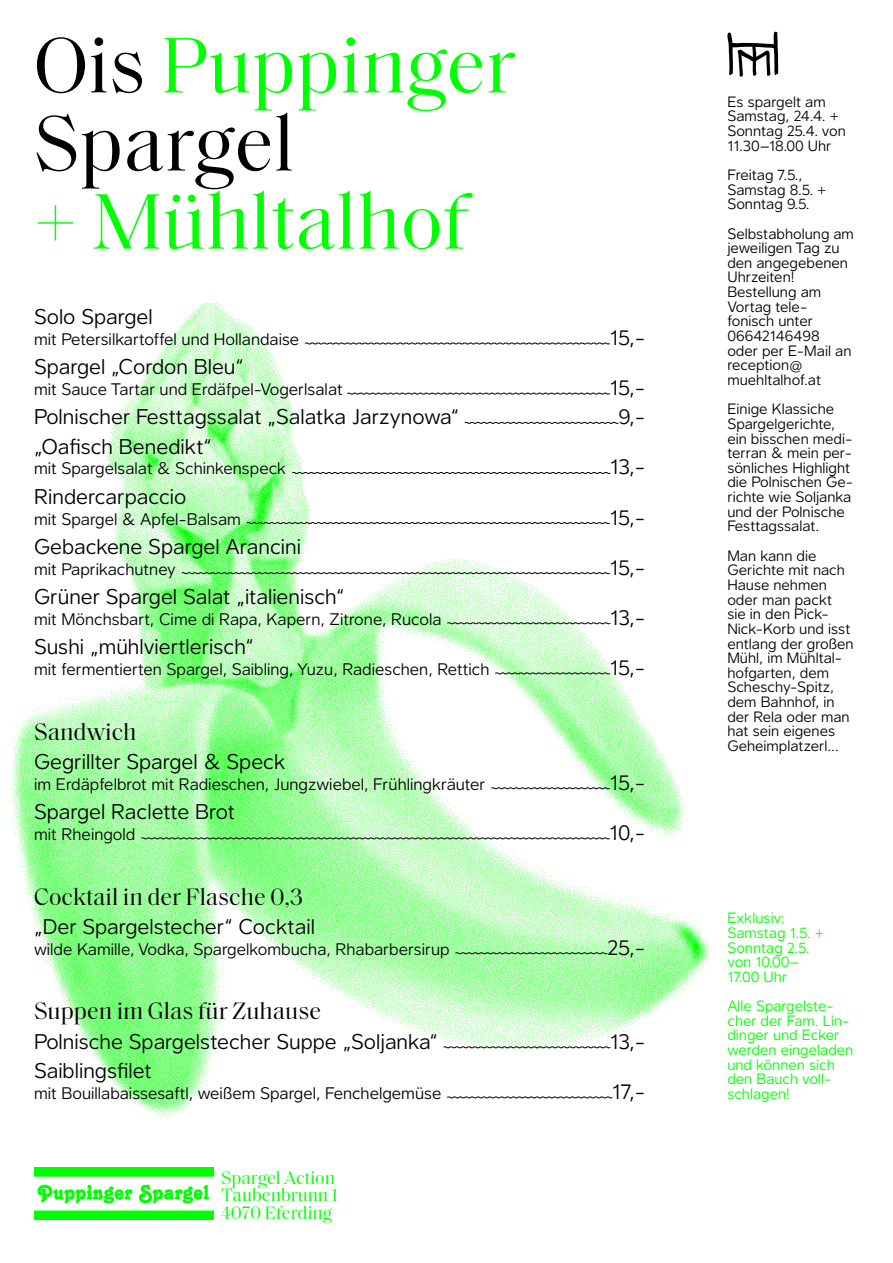
<style>
.page{position:relative;width:893px;height:1263px;background:#fff}
.page>*{position:absolute;margin:0;border:0;box-sizing:border-box;transform-origin:0 0}
.t1{font:79.95px/78.2px "Saol Standard";color:#000}
.t2{font:79.95px "Saol Standard";color:#0f0}
.t3{font:24px "Saol Standard";color:#000}
.t4{font:300 20.85px "Gaba";color:#000}
.t5{font:18.3px/17.9px "Saol Standard";color:#0f0}
.t6{font:300 16.35px "Gaba";color:#000}
.t7{font:300 14.7px/14.7px "Gaba";color:#000}
.t8{font:300 14.7px/14.7px "Gaba";color:#0f0}
.s1{color:#0f0}
</style>
<div class="page">
<img style="left:10px;top:302px;width:699px;height:815px">
<img style="left:34px;top:1167px;width:180px;height:52px">
<svg style="left:305px;top:342px;width:305px;height:3px"></svg>
<svg style="left:347px;top:392px;width:263px;height:3px"></svg>
<svg style="left:464px;top:422px;width:155px;height:2px"></svg>
<svg style="left:292px;top:472px;width:319px;height:2px"></svg>
<svg style="left:246px;top:522px;width:364px;height:2px"></svg>
<svg style="left:181px;top:572px;width:429px;height:2px"></svg>
<svg style="left:447px;top:622px;width:164px;height:2px"></svg>
<svg style="left:495px;top:672px;width:115px;height:3px"></svg>
<svg style="left:491px;top:787px;width:119px;height:2px"></svg>
<svg style="left:141px;top:837px;width:469px;height:3px"></svg>
<svg style="left:455px;top:952px;width:153px;height:2px"></svg>
<svg style="left:443px;top:1046px;width:168px;height:2px"></svg>
<svg style="left:447px;top:1096px;width:166px;height:3px"></svg>
<svg style="left:727px;top:32px;width:51px;height:45px"></svg>
<h1 class="t1" style="left:34px;top:21px;width:483px">Ois <span class="s1">Puppinger<br></span>Spargel</h1>
<h1 class="t2" style="left:34px;top:164px;width:435px">+ Mühltalhof</h1>
<h3 class="t4" style="left:34px;top:300px;width:120px">Solo Spargel</h3>
<p class="t6" style="left:34px;top:326px;width:267px">mit Petersilkartoffel und Hollandaise</p>
<h3 class="t4" style="left:610px;top:321px;width:37px">15,-</h3>
<h3 class="t4" style="left:34px;top:351px;width:211px">Spargel „Cordon Bleu“</h3>
<p class="t6" style="left:34px;top:377px;width:310px">mit Sauce Tartar und Erdäfpel-Vogerlsalat</p>
<h3 class="t4" style="left:610px;top:371px;width:37px">15,-</h3>
<h3 class="t4" style="left:34px;top:401px;width:426px">Polnischer Festtagssalat „Salatka Jarzynowa“</h3>
<h3 class="t4" style="left:618px;top:401px;width:28px">9,-</h3>
<h3 class="t4" style="left:34px;top:430px;width:179px">„Oafisch Benedikt“</h3>
<p class="t6" style="left:34px;top:456px;width:254px">mit Spargelsalat &amp; Schinkenspeck</p>
<h3 class="t4" style="left:610px;top:451px;width:37px">13,-</h3>
<h3 class="t4" style="left:34px;top:480px;width:154px">Rindercarpaccio</h3>
<p class="t6" style="left:34px;top:506px;width:209px">mit Spargel &amp; Apfel-Balsam</p>
<h3 class="t4" style="left:610px;top:501px;width:37px">15,-</h3>
<h3 class="t4" style="left:34px;top:530px;width:269px">Gebackene Spargel Arancini</h3>
<p class="t6" style="left:34px;top:556px;width:143px">mit Paprikachutney</p>
<h3 class="t4" style="left:610px;top:551px;width:37px">15,-</h3>
<h3 class="t4" style="left:34px;top:580px;width:312px">Grüner Spargel Salat „italienisch“</h3>
<p class="t6" style="left:34px;top:606px;width:409px">mit Mönchsbart, Cime di Rapa, Kapern, Zitrone, Rucola</p>
<h3 class="t4" style="left:610px;top:601px;width:37px">13,-</h3>
<h3 class="t4" style="left:34px;top:630px;width:221px">Sushi „mühlviertlerisch“</h3>
<p class="t6" style="left:34px;top:656px;width:457px">mit fermentierten Spargel, Saibling, Yuzu, Radieschen, Rettich</p>
<h3 class="t4" style="left:610px;top:651px;width:37px">15,-</h3>
<h2 class="t3" style="left:34px;top:714px;width:104px">Sandwich</h2>
<h3 class="t4" style="left:34px;top:745px;width:253px">Gegrillter Spargel &amp; Speck</h3>
<p class="t6" style="left:34px;top:771px;width:453px">im Erdäpfelbrot mit Radieschen, Jungzwiebel, Frühlingkräuter</p>
<h3 class="t4" style="left:610px;top:766px;width:37px">15,-</h3>
<h3 class="t4" style="left:34px;top:795px;width:202px">Spargel Raclette Brot</h3>
<p class="t6" style="left:34px;top:821px;width:103px">mit Rheingold</p>
<h3 class="t4" style="left:610px;top:816px;width:37px">10,-</h3>
<h2 class="t3" style="left:34px;top:879px;width:270px">Cocktail in der Flasche 0,3</h2>
<h3 class="t4" style="left:34px;top:910px;width:282px">„Der Spargelstecher“ Cocktail</h3>
<p class="t6" style="left:34px;top:936px;width:417px">wilde Kamille, Vodka, Spargelkombucha, Rhabarbersirup</p>
<h3 class="t4" style="left:607px;top:931px;width:39px">25,-</h3>
<h2 class="t3" style="left:34px;top:994px;width:289px">Suppen im Glas für Zuhause</h2>
<h3 class="t4" style="left:34px;top:1025px;width:405px">Polnische Spargelstecher Suppe „Soljanka“</h3>
<h3 class="t4" style="left:610px;top:1025px;width:37px">13,-</h3>
<h3 class="t4" style="left:34px;top:1054px;width:119px">Saiblingsfilet</h3>
<p class="t6" style="left:34px;top:1080px;width:409px">mit Bouillabaissesaftl, weißem Spargel, Fenchelgemüse</p>
<h3 class="t4" style="left:612px;top:1075px;width:35px">17,-</h3>
<p class="t5" style="left:221px;top:1167px;width:118px">Spargel Action<br>Taubenbrunn 1<br>4070 Eferding</p>
<p class="t7" style="left:727px;top:93px;width:120px">Es spargelt am<br>Samstag, 24.4. +<br>Sonntag 25.4. von<br>11.30–18.00 Uhr</p>
<p class="t7" style="left:727px;top:166px;width:101px">Freitag 7.5.,<br>Samstag 8.5. +<br>Sonntag 9.5.</p>
<p class="t7" style="left:727px;top:225px;width:128px">Selbstabholung am jeweiligen Tag zu den angegebenen<br>Uhrzeiten!<br>Bestellung am<br>Vortag tele&shy;fonisch unter<br>06642146498 oder per E-Mail an reception@ muehltalhof.at</p>
<p class="t7" style="left:727px;top:400px;width:127px">Einige Klassiche<br>Spargelgerichte, ein bisschen medi&shy;terran &amp; mein per&shy;sönliches Highlight die Polnischen Ge&shy;richte wie Soljanka und der Polnische<br>Festtagssalat.</p>
<p class="t7" style="left:727px;top:547px;width:128px">Man kann die<br>Gerichte mit nach<br>Hause nehmen oder man packt sie in den Pick-<br>Nick-Korb und isst entlang der großen<br>Mühl, im Mühltal&shy;hofgarten, dem<br>Scheschy-Spitz, dem Bahnhof, in der Rela oder man hat sein eigenes<br>Geheimplatzerl…</p>
<p class="t8" style="left:727px;top:909px;width:98px">Exklusiv:<br>Samstag 1.5. +<br>Sonntag 2.5. von 10.00–<br>17.00 Uhr</p>
<p class="t8" style="left:727px;top:997px;width:127px">Alle Spargelste&shy;cher der Fam. Lin&shy;dinger und Ecker werden eingeladen und können sich den Bauch voll&shy;schlagen!</p>
</div>
